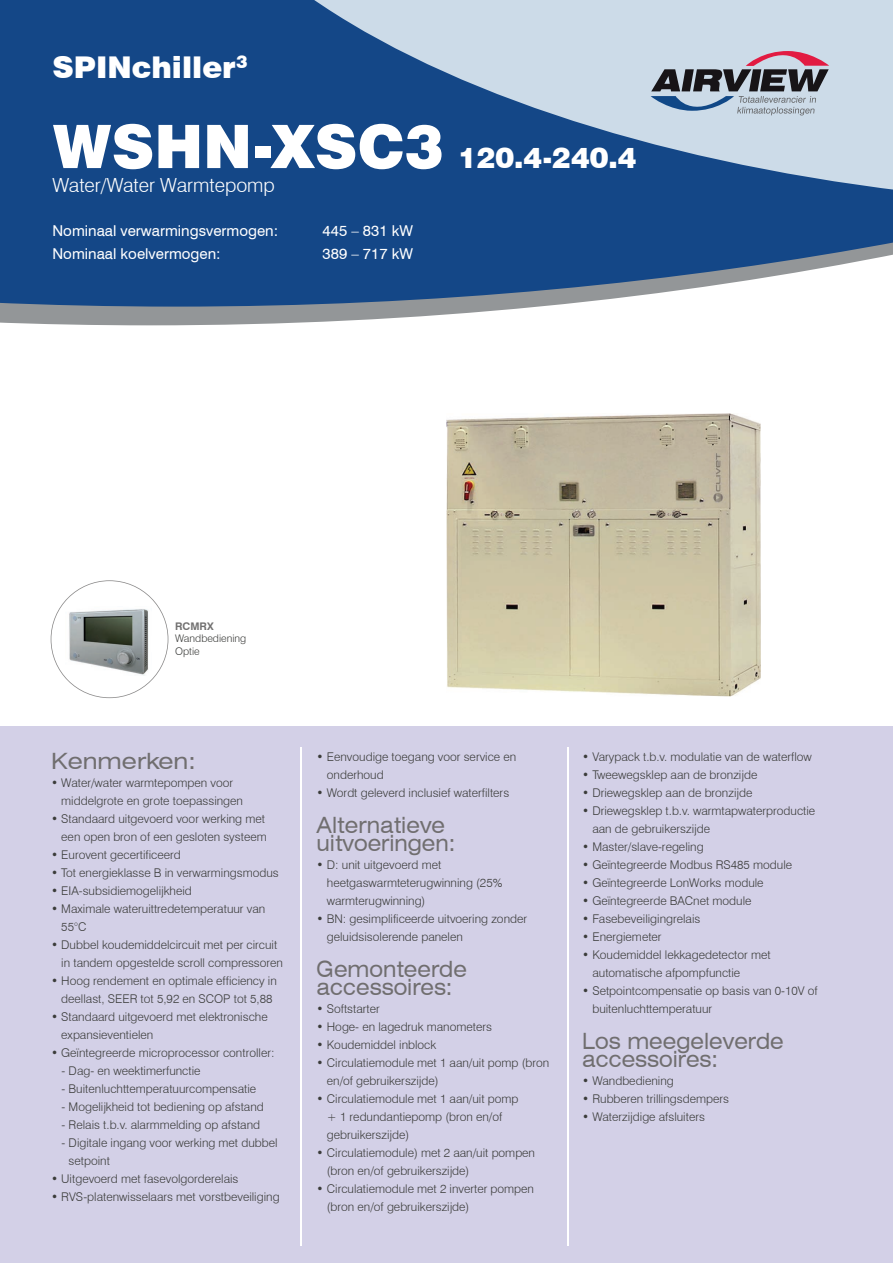
<style>
.page{position:relative;width:893px;height:1263px;background:#fff}
.page>*{position:absolute;margin:0;border:0;box-sizing:border-box;transform-origin:0 0}
.t1{font:900 30px "Swiss 721 BT";color:#fff}
.t2{font:900 28.5px "Swiss 721 BT";color:#fff}
.t3{font:expanded 22.5px/18px "Swiss 721 BT";color:#706e6f;scale:.9 1}
.t4{font:expanded 22.5px "Swiss 721 BT";color:#706e6f}
.t5{font:300 19.5px "Swiss 721 BT";color:#fff}
.t6{font:15px "Swiss 721 BT";color:#fff}
.t7{font:300 12px/18px "Swiss 721 BT";color:#3b3c3a}
.t8{font:300 10.5px/12.6px "Swiss 721 BT";color:#3c3d3b}
.t9{font:700 10.5px "Swiss 721 BT";color:#717070}
.s1{font-size:60px}
</style>
<div class="page">
<svg style="left:0;top:307px;width:533px;height:18px;fill:#939698"></svg>
<svg style="left:0;top:0;width:893px;height:307px;fill:#144787"></svg>
<svg style="left:296px;top:0;width:597px;height:191px;fill:#ccdbe8"></svg>
<svg style="left:651px;top:43px;width:178px;height:76px"></svg>
<svg style="left:51px;top:580px;width:117px;height:118px"></svg>
<img style="left:65px;top:606px;width:86px;height:69px">
<div style="left:0;top:726px;width:893px;height:537px;background:#d3d0e7"></div>
<hr style="left:567px;top:747px;width:2px;height:499px;background:#fff">
<hr style="left:301px;top:747px;width:1px;height:499px;background:#fff">
<img style="left:446px;top:413px;width:315px;height:283px">
<h1 class="t1" style="left:53px;top:49px;width:197px">SPINchiller<sup>3</sup></h1>
<h2 class="t2" style="left:53px;top:141px;width:586px"><span class="s1">WSHN-XSC3</span> 120.4-240.4</h2>
<h3 class="t5" style="left:53px;top:173px;width:224px">Water/Water Warmtepomp</h3>
<p class="t6" style="left:53px;top:222px;width:227px">Nominaal verwarmingsvermogen:</p>
<p class="t6" style="left:323px;top:222px;width:92px">445 – 831 kW</p>
<p class="t6" style="left:53px;top:244px;width:170px">Nominaal koelvermogen:</p>
<p class="t6" style="left:323px;top:244px;width:92px">389 – 717 kW</p>
<p class="t9" style="left:175px;top:619px;width:40px">RCMRX</p>
<p class="t8" style="left:175px;top:632px;width:73px">Wandbediening<br>Optie</p>
<h3 class="t4" style="left:51px;top:747px;width:146px">Kenmerken:</h3>
<p class="t7" style="left:61px;top:773px;width:183px;text-indent:-10px">• Water/water warmtepompen voor middelgrote en grote toepassingen</p>
<p class="t7" style="left:51px;top:809px;width:217px;text-align:right">• Standaard uitgevoerd voor werking met een open bron of een gesloten systeem</p>
<p class="t7" style="left:51px;top:845px;width:131px">• Eurovent gecertificeerd</p>
<p class="t7" style="left:51px;top:863px;width:229px">• Tot energieklasse B in verwarmingsmodus</p>
<p class="t7" style="left:51px;top:881px;width:142px">• EIA-subsidiemogelijkheid</p>
<p class="t7" style="left:61px;top:899px;width:205px;text-indent:-10px">• Maximale wateruittredetemperatuur van<br>55°C</p>
<p class="t7" style="left:61px;top:935px;width:223px;text-indent:-10px">• Dubbel koudemiddelcircuit met per circuit in tandem opgestelde scroll compressoren</p>
<p class="t7" style="left:51px;top:971px;width:227px;text-align:center">• Hoog rendement en optimale efficiency in deellast, SEER tot 5,92 en SCOP tot 5,88</p>
<p class="t7" style="left:61px;top:1007px;width:208px;text-indent:-10px">• Standaard uitgevoerd met elektronische expansieventielen</p>
<p class="t7" style="left:51px;top:1043px;width:225px">• Geïntegreerde microprocessor controller:</p>
<p class="t7" style="left:62px;top:1061px;width:141px">- Dag- en weektimerfunctie</p>
<p class="t7" style="left:62px;top:1079px;width:196px">- Buitenluchttemperatuurcompensatie</p>
<p class="t7" style="left:62px;top:1097px;width:204px">- Mogelijkheid tot bediening op afstand</p>
<p class="t7" style="left:62px;top:1115px;width:200px">- Relais t.b.v. alarmmelding op afstand</p>
<p class="t7" style="left:69px;top:1133px;width:210px;text-indent:-7px">- Digitale ingang voor werking met dubbel setpoint</p>
<p class="t7" style="left:51px;top:1169px;width:189px">• Uitgevoerd met fasevolgorderelais</p>
<p class="t7" style="left:51px;top:1187px;width:230px">• RVS-platenwisselaars met vorstbeveiliging</p>
<p class="t7" style="left:327px;top:748px;width:191px;text-indent:-10px">• Eenvoudige toegang voor service en onderhoud</p>
<p class="t7" style="left:317px;top:784px;width:194px">• Wordt geleverd inclusief waterfilters</p>
<h3 class="t3" style="left:317px;top:816px;width:156px">Alternatieve uitvoeringen:</h3>
<p class="t7" style="left:327px;top:856px;width:177px;text-indent:-10px">• D: unit uitgevoerd met heetgaswarmteterugwinning (25% warmterugwinning)</p>
<p class="t7" style="left:327px;top:910px;width:202px;text-indent:-10px">• BN: gesimplificeerde uitvoering zonder geluidsisolerende panelen</p>
<h3 class="t3" style="left:317px;top:960px;width:169px">Gemonteerde accessoires:</h3>
<p class="t7" style="left:317px;top:1000px;width:65px">• Softstarter</p>
<p class="t7" style="left:317px;top:1018px;width:177px">• Hoge- en lagedruk manometers</p>
<p class="t7" style="left:317px;top:1036px;width:121px">• Koudemiddel inblock</p>
<p class="t7" style="left:327px;top:1054px;width:224px;text-indent:-10px">• Circulatiemodule met 1 aan/uit pomp (bron en/of gebruikerszijde)</p>
<p class="t7" style="left:327px;top:1090px;width:193px;text-indent:-10px">• Circulatiemodule met 1 aan/uit pomp + 1 redundantiepomp (bron en/of gebruikerszijde)</p>
<p class="t7" style="left:327px;top:1144px;width:210px;text-indent:-10px">• Circulatiemodule) met 2 aan/uit pompen (bron en/of gebruikerszijde)</p>
<p class="t7" style="left:327px;top:1180px;width:209px;text-indent:-10px">• Circulatiemodule met 2 inverter pompen (bron en/of gebruikerszijde)</p>
<p class="t7" style="left:582px;top:748px;width:231px">• Varypack t.b.v. modulatie van de waterflow</p>
<p class="t7" style="left:582px;top:766px;width:177px">• Tweewegsklep aan de bronzijde</p>
<p class="t7" style="left:582px;top:784px;width:172px">• Driewegsklep aan de bronzijde</p>
<p class="t7" style="left:592px;top:802px;width:224px;text-indent:-10px">• Driewegsklep t.b.v. warmtapwaterproductie aan de gebruikerszijde</p>
<p class="t7" style="left:582px;top:838px;width:123px">• Master/slave-regeling</p>
<p class="t7" style="left:582px;top:856px;width:212px">• Geïntegreerde Modbus RS485 module</p>
<p class="t7" style="left:582px;top:874px;width:183px">• Geïntegreerde LonWorks module</p>
<p class="t7" style="left:582px;top:892px;width:171px">• Geïntegreerde BACnet module</p>
<p class="t7" style="left:582px;top:910px;width:120px">• Fasebeveiligingrelais</p>
<p class="t7" style="left:582px;top:928px;width:81px">• Energiemeter</p>
<p class="t7" style="left:592px;top:946px;width:180px;text-indent:-10px">• Koudemiddel lekkagedetector met automatische afpompfunctie</p>
<p class="t7" style="left:592px;top:982px;width:227px;text-indent:-10px">• Setpointcompensatie op basis van 0-10V of buitenluchttemperatuur</p>
<h3 class="t3" style="left:582px;top:1032px;width:226px">Los meegeleverde accessoires:</h3>
<p class="t7" style="left:582px;top:1072px;width:93px">• Wandbediening</p>
<p class="t7" style="left:582px;top:1090px;width:148px">• Rubberen trillingsdempers</p>
<p class="t7" style="left:582px;top:1108px;width:124px">• Waterzijdige afsluiters</p>
</div>
